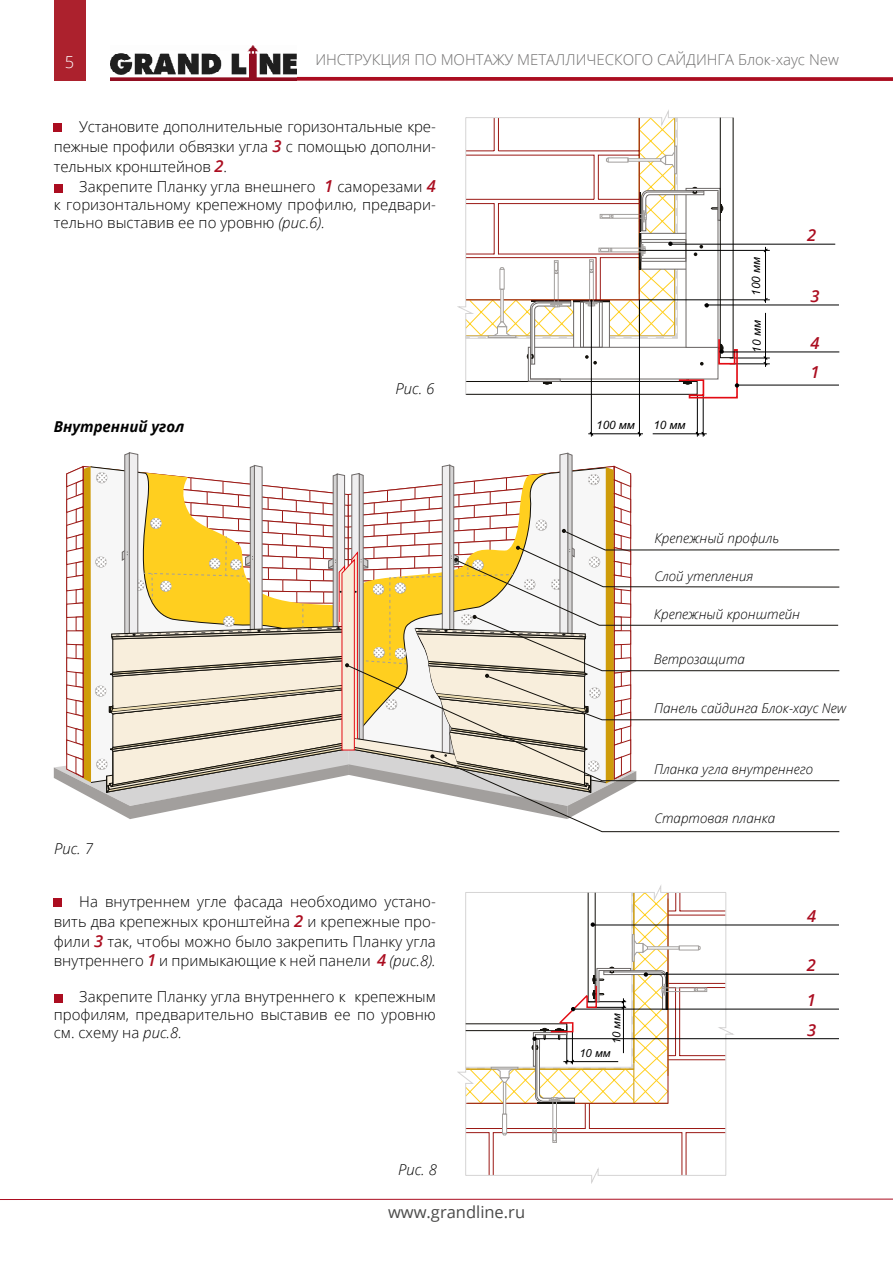
<style>
.page{position:relative;width:893px;height:1263px;background:#fff}
.page>*{position:absolute;margin:0;border:0;box-sizing:border-box;transform-origin:0 0}
.t1{font:16.5px "Open Sans";color:#4a4a49}
.t2{font:italic 600 16.5px "Open Sans";color:#ab0d20}
.t3{font:300 16.5px "Open Sans";color:#fff}
.t4{font:300 15px/19.8px "Open Sans";color:#000;text-align:justify}
.t5{font:300 15px "Open Sans";color:#706f6f}
.t6{font:italic 300 15px "Open Sans";color:#000}
.t7{font:italic 700 15px "Open Sans";color:#000}
.t8{font:italic 300 13.35px "Open Sans";color:#000}
.t9{font:italic 11.55px "Arial";color:#000}
.t10{font:italic 11.25px "Arial";color:#000}
.s1{font-weight:600;font-style:italic;font-size:16.5px;color:#ab0d20}
.s2{font-style:italic}
</style>
<div class="page">
<svg style="left:54px;top:452px;width:785px;height:380px"></svg>
<svg style="left:457px;top:885px;width:277px;height:299px"></svg>
<div style="left:665px;top:987px;width:42px;height:5px;border:1px solid #a29f9d"></div>
<svg style="left:694px;top:987px;width:12px;height:5px"></svg>
<div style="left:503px;top:1082px;width:3px;height:32px;background:#fff;border:1px solid #a29f9d"></div>
<svg style="left:502px;top:1113px;width:5px;height:22px"></svg>
<div style="left:647px;top:946px;width:32px;height:3px;background:#fff;border:1px solid #a29f9d"></div>
<svg style="left:679px;top:945px;width:22px;height:5px"></svg>
<hr style="left:722px;top:352px;width:117px;height:1px;background:#000">
<hr style="left:593px;top:924px;width:246px;height:1px;background:#000">
<hr style="left:705px;top:305px;width:134px;height:1px;background:#000">
<hr style="left:572px;top:1009px;width:267px;height:1px;background:#000">
<hr style="left:669px;top:244px;width:166px;height:1px;background:#000">
<hr style="left:646px;top:974px;width:193px;height:1px;background:#000">
<hr style="left:737px;top:385px;width:102px;height:1px;background:#000">
<hr style="left:535px;top:1038px;width:304px;height:1px;background:#000">
<svg style="left:465px;top:117px;width:305px;height:320px"></svg>
<svg style="left:465px;top:891px;width:204px;height:213px"></svg>
<div style="left:54px;top:123px;width:8px;height:9px;background:#ab0d20"></div>
<div style="left:54px;top:184px;width:8px;height:8px;background:#ab0d20"></div>
<div style="left:54px;top:994px;width:8px;height:8px;background:#ab0d20"></div>
<div style="left:54px;top:898px;width:8px;height:9px;background:#ab0d20"></div>
<div style="left:54px;top:0;width:31px;height:80px;background:#ac212d"></div>
<svg style="left:110px;top:76px;width:783px;height:5px"></svg>
<img style="left:110px;top:46px;width:187px;height:34px">
<hr style="left:0;top:1199px;width:893px;height:1px;background:#ab0d20">
<p class="t3" style="left:65px;top:51px;width:11px">5</p>
<p class="t5" style="left:315px;top:49px;width:525px">ИНСТРУКЦИЯ ПО МОНТАЖУ МЕТАЛЛИЧЕСКОГО САЙДИНГА Блок-хаус New</p>
<p class="t4" style="left:54px;top:116px;width:384px;text-indent:26px">Установите дополнительные горизонтальные кре&shy;пежные профили обвязки угла <span class="s1">3</span> с помощью дополни&shy;тельных кронштейнов <span class="s1">2</span>.</p>
<p class="t4" style="left:54px;top:177px;width:384px;line-height:18px;text-indent:26px">Закрепите Планку угла внешнего <span class="s1">1</span> саморезами <span class="s1">4 </span>к горизонтальному крепежному профилю, предвари&shy;тельно выставив ее по уровню <span class="s2">(рис.6).</span></p>
<p class="t7" style="left:54px;top:416px;width:132px">Внутренний угол</p>
<p class="t6" style="left:54px;top:838px;width:40px">Рис. 7</p>
<p class="t6" style="left:395px;top:378px;width:40px">Рис. 6</p>
<p class="t4" style="left:54px;top:891px;width:384px;text-indent:26px">На внутреннем угле фасада необходимо устано&shy;вить два крепежных кронштейна <span class="s1">2</span> и крепежные про&shy;фили <span class="s1">3</span> так, чтобы можно было закрепить Планку угла внутреннего <span class="s1">1</span> и примыкающие к ней панели <span class="s1">4</span> <span class="s2">(рис.8).</span></p>
<p class="t4" style="left:54px;top:987px;width:384px;line-height:18px;text-indent:26px">Закрепите Планку угла внутреннего к крепежным профилям, предварительно выставив ее по уровню см. схему на <span class="s2">рис.8.</span></p>
<p class="t6" style="left:398px;top:1159px;width:40px">Рис. 8</p>
<p class="t1" style="left:388px;top:1200px;width:139px">www.grandline.ru</p>
<p class="t9" style="left:596px;top:418px;width:40px">100 мм</p>
<p class="t9" style="left:653px;top:418px;width:34px">10 мм</p>
<p class="t9" style="left:748px;top:296px;width:40px;rotate:-90deg">100 мм</p>
<p class="t9" style="left:749px;top:352px;width:34px;rotate:-90deg">10 мм</p>
<p class="t2" style="left:807px;top:223px;width:11px">2</p>
<p class="t2" style="left:810px;top:285px;width:11px">3</p>
<p class="t2" style="left:810px;top:331px;width:11px">4</p>
<p class="t2" style="left:810px;top:361px;width:11px">1</p>
<p class="t8" style="left:655px;top:528px;width:126px">Крепежный профиль</p>
<p class="t8" style="left:654px;top:567px;width:100px">Слой утепления</p>
<p class="t8" style="left:654px;top:604px;width:148px">Крепежный кронштейн</p>
<p class="t8" style="left:654px;top:650px;width:93px">Ветрозащита</p>
<p class="t8" style="left:654px;top:699px;width:194px">Панель сайдинга Блок-хаус New</p>
<p class="t8" style="left:654px;top:760px;width:161px">Планка угла внутреннего</p>
<p class="t8" style="left:654px;top:809px;width:122px">Стартовая планка</p>
<p class="t2" style="left:807px;top:904px;width:11px">4</p>
<p class="t2" style="left:807px;top:954px;width:11px">2</p>
<p class="t10" style="left:609px;top:1044px;width:33px;rotate:-90deg">10 мм</p>
<p class="t10" style="left:579px;top:1046px;width:33px">10 мм</p>
<p class="t2" style="left:807px;top:988px;width:11px">1</p>
<p class="t2" style="left:807px;top:1018px;width:11px">3</p>
</div>
